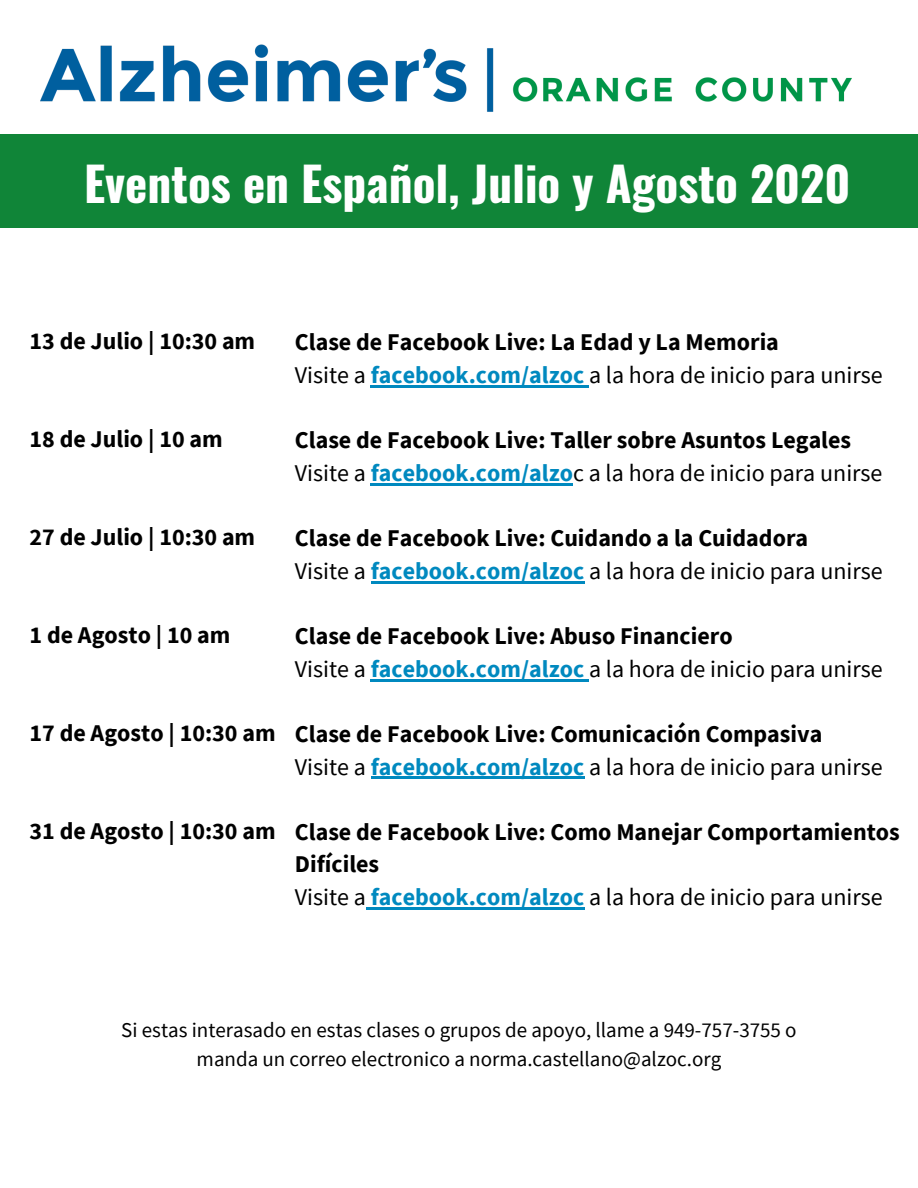
<style>
.page{position:relative;width:918px;height:1188px;background:#fff}
.page>*{position:absolute;margin:0;border:0;box-sizing:border-box;transform-origin:0 0}
.t1{font:700 47.25px "Oswald";color:#fff}
.t2{font:700 24px/32.7px "Source Sans Pro";color:#000}
.t3{font:21px/29px "Source Sans Pro";color:#000;text-align:center}
.s1{font-weight:400}
.s2{color:#0089bf}
</style>
<div class="page">
<img style="left:41px;top:44px;width:811px;height:68px">
<div style="left:0;top:135px;width:918px;height:93px;background:#108538"></div>
<hr style="left:371px;top:385px;width:218px;height:3px;background:#0089bf">
<hr style="left:371px;top:483px;width:202px;height:2px;background:#0089bf">
<hr style="left:371px;top:581px;width:213px;height:2px;background:#0089bf">
<hr style="left:371px;top:679px;width:218px;height:2px;background:#0089bf">
<hr style="left:371px;top:777px;width:213px;height:2px;background:#0089bf">
<hr style="left:366px;top:907px;width:218px;height:3px;background:#0089bf">
<h1 class="t1" style="left:84px;top:146px;width:768px">Eventos en Español, Julio y Agosto 2020</h1>
<p class="t2" style="left:30px;top:324px;width:227px">13 de Julio | 10:30 am</p>
<p class="t2" style="left:295px;top:326px;width:589px">Clase de Facebook Live: La Edad y La Memoria<br><span class="s1">Visite a</span> <span class="s2">facebook.com/alzoc</span> <span class="s1">a la hora de inicio para unirse</span></p>
<p class="t2" style="left:30px;top:422px;width:195px">18 de Julio | 10 am</p>
<p class="t2" style="left:295px;top:423px;width:589px">Clase de Facebook Live: Taller sobre Asuntos Legales<br><span class="s1">Visite a</span> <span class="s2">facebook.com/alzo</span><span class="s1">c a la hora de inicio para unirse</span></p>
<p class="t2" style="left:30px;top:520px;width:227px">27 de Julio | 10:30 am</p>
<p class="t2" style="left:295px;top:521px;width:589px">Clase de Facebook Live: Cuidando a la Cuidadora<br><span class="s1">Visite a</span> <span class="s2">facebook.com/alzoc</span> <span class="s1">a la hora de inicio para unirse</span></p>
<p class="t2" style="left:30px;top:618px;width:202px">1 de Agosto | 10 am</p>
<p class="t2" style="left:295px;top:619px;width:589px">Clase de Facebook Live: Abuso Financiero<br><span class="s1">Visite a</span> <span class="s2">facebook.com/alzoc</span> <span class="s1">a la hora de inicio para unirse</span></p>
<p class="t2" style="left:30px;top:716px;width:248px">17 de Agosto | 10:30 am</p>
<p class="t2" style="left:295px;top:717px;width:589px">Clase de Facebook Live: Comunicación Compasiva<br><span class="s1">Visite a</span> <span class="s2">facebook.com/alzoc</span> <span class="s1">a la hora de inicio para unirse</span></p>
<p class="t2" style="left:30px;top:814px;width:248px">31 de Agosto | 10:30 am</p>
<p class="t2" style="left:295px;top:815px;width:606px">Clase de Facebook Live: Como Manejar Comportamientos<br>Difíciles<br><span class="s1">Visite a</span> <span class="s2">facebook.com/alzoc</span> <span class="s1">a la hora de inicio para unirse</span></p>
<p class="t3" style="left:121px;top:1016px;width:677px">Si estas interasado en estas clases o grupos de apoyo, llame a 949-757-3755 o manda un correo electronico a norma.castellano@alzoc.org</p>
</div>
